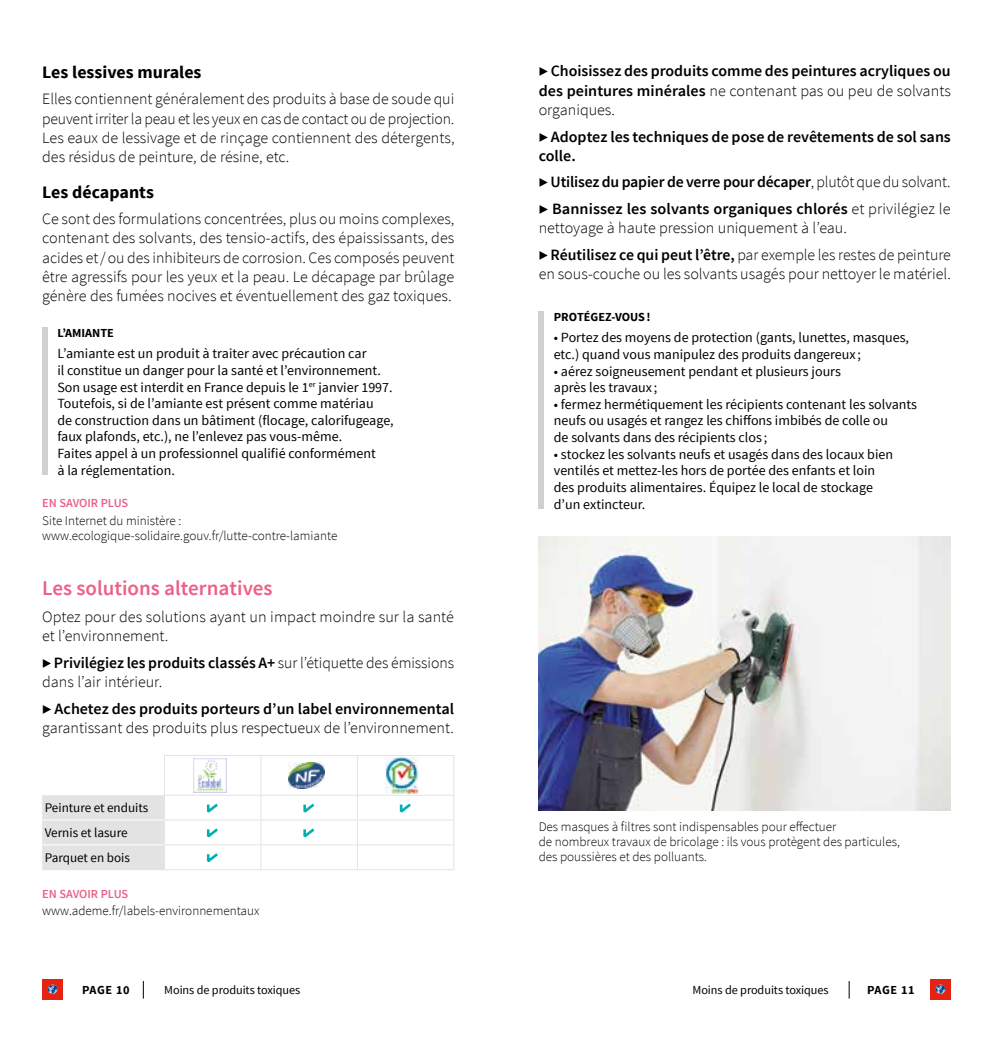
<style>
.page{position:relative;width:993px;height:1042px;background:#fff}
.page>*{position:absolute;margin:0;border:0;box-sizing:border-box;transform-origin:0 0}
.t1{font:600 21px "Source Sans Pro";color:#ec6088}
.t2{font:700 17.5px "Source Sans Pro";color:#000}
.t3{font:300 15.75px/19.2px "Source Sans Pro";color:#000}
.t4{font:600 15.75px/19.2px "Source Sans Pro";color:#000}
.t5{font:14px/16.6px "Source Sans Pro";color:#000}
.t6{font:300 13.12px/14.9px "Source Sans Pro";color:#000}
.t7{font:13.12px/24.8px "Source Sans Pro";color:#000}
.t8{font:12.25px "Source Sans Pro";letter-spacing:-.005em;color:#000}
.t9{font:700 12.25px "Source Sans Pro";color:#000}
.t10{font:600 12.25px "Source Sans Pro";color:#ec6088}
.s1{font-weight:600}
.s2{font-weight:300}
</style>
<div class="page">
<svg style="left:143px;top:981px;width:1px;height:17px"></svg>
<div style="left:42px;top:979px;width:21px;height:21px;background:#e42313"></div>
<svg style="left:48px;top:984px;width:9px;height:10px"></svg>
<svg style="left:848px;top:981px;width:1px;height:17px"></svg>
<div style="left:929px;top:979px;width:21px;height:21px;background:#e42313"></div>
<svg style="left:935px;top:984px;width:9px;height:10px"></svg>
<div style="left:42px;top:327px;width:5px;height:148px;background:#d0d0d0"></div>
<svg style="left:165px;top:756px;width:254px;height:90px"></svg>
<hr style="left:42px;top:869px;width:122px;height:1px;background:#e3e3e3">
<hr style="left:164px;top:869px;width:97px;height:1px;background:#e3e3e3">
<hr style="left:261px;top:869px;width:96px;height:1px;background:#e3e3e3">
<hr style="left:357px;top:869px;width:97px;height:1px;background:#e3e3e3">
<hr style="left:164px;top:819px;width:97px;height:1px;background:#e3e3e3">
<hr style="left:164px;top:844px;width:97px;height:1px;background:#e3e3e3">
<div style="left:42px;top:795px;width:123px;height:74px;background:#e3e3e3"></div>
<hr style="left:164px;top:755px;width:97px;height:1px;background:#e3e3e3">
<hr style="left:164px;top:756px;width:1px;height:39px;background:#e3e3e3">
<hr style="left:164px;top:795px;width:97px;height:1px;background:#e3e3e3">
<hr style="left:261px;top:755px;width:96px;height:1px;background:#e3e3e3">
<hr style="left:260px;top:756px;width:1px;height:39px;background:#e3e3e3">
<hr style="left:357px;top:755px;width:97px;height:1px;background:#e3e3e3">
<hr style="left:357px;top:756px;width:1px;height:39px;background:#e3e3e3">
<hr style="left:453px;top:756px;width:1px;height:39px;background:#e3e3e3">
<hr style="left:42px;top:819px;width:122px;height:1px;background:#fff">
<hr style="left:42px;top:844px;width:122px;height:1px;background:#fff">
<img style="left:193px;top:758px;width:34px;height:34px">
<img style="left:289px;top:762px;width:35px;height:26px">
<img style="left:385px;top:758px;width:33px;height:35px">
<svg style="left:205px;top:801px;width:16px;height:16px"></svg>
<svg style="left:205px;top:826px;width:16px;height:16px"></svg>
<svg style="left:260px;top:795px;width:194px;height:74px"></svg>
<svg style="left:206px;top:853px;width:12px;height:9px"></svg>
<div style="left:538px;top:312px;width:5px;height:197px;background:#d0d0d0"></div>
<img style="left:538px;top:536px;width:412px;height:275px">
<p class="t2" style="left:42px;top:61px;width:161px">Les lessives murales</p>
<p class="t3" style="left:42px;top:90px;width:413px;text-align:justify">Elles contiennent généralement des produits à base de soude qui peuvent irriter la peau et les yeux en cas de contact ou de projection.<br>Les eaux de lessivage et de rinçage contiennent des détergents, des résidus de peinture, de résine, etc.</p>
<p class="t2" style="left:42px;top:180px;width:113px">Les décapants</p>
<p class="t3" style="left:42px;top:209px;width:413px;text-align:justify">Ce sont des formulations concentrées, plus ou moins complexes, contenant des solvants, des tensio-actifs, des épaississants, des acides et/ou des inhibiteurs de corrosion. Ces composés peuvent être agressifs pour les yeux et la peau. Le décapage par brûlage génère des fumées nocives et éventuellement des gaz toxiques.</p>
<p class="t9" style="left:57px;top:325px;width:58px">L’AMIANTE</p>
<p class="t5" style="left:57px;top:345px;width:338px">L’amiante est un produit à traiter avec précaution car<br>il constitue un danger pour la santé et l’environnement.<br>Son usage est interdit en France depuis le 1<sup>er</sup> janvier 1997.<br>Toutefois, si de l’amiante est présent comme matériau<br>de construction dans un bâtiment (flocage, calorifugeage, faux plafonds, etc.), ne l’enlevez pas vous-même.<br>Faites appel à un professionnel qualifié conformément<br>à la réglementation.</p>
<p class="t10" style="left:42px;top:495px;width:88px">EN SAVOIR PLUS</p>
<p class="t6" style="left:42px;top:513px;width:296px">Site Internet du ministère : www.ecologique-solidaire.gouv.fr/lutte-contre-lamiante</p>
<h1 class="t1" style="left:42px;top:575px;width:232px">Les solutions alternatives</h1>
<p class="t3" style="left:42px;top:607px;width:413px">Optez pour des solutions ayant un impact moindre sur la santé et l’environnement.</p>
<p class="t3" style="left:42px;top:653px;width:413px"><span class="s1">▶ Privilégiez les produits classés A+</span> sur l’étiquette des émissions dans l’air intérieur.</p>
<p class="t4" style="left:42px;top:699px;width:413px">▶ Achetez des produits porteurs d’un label environnemental</p>
<p class="t3" style="left:42px;top:718px;width:413px">garantissant des produits plus respectueux de l’environnement.</p>
<p class="t7" style="left:45px;top:796px;width:105px">Peinture et enduits<br>Vernis et lasure<br>Parquet en bois</p>
<p class="t10" style="left:42px;top:886px;width:88px">EN SAVOIR PLUS</p>
<p class="t6" style="left:42px;top:903px;width:218px">www.ademe.fr/labels-environnementaux</p>
<p class="t4" style="left:538px;top:62px;width:413px;text-align:justify">▶ Choisissez des produits comme des peintures acryliques ou des peintures minérales <span class="s2">ne contenant pas ou peu de solvants organiques.</span></p>
<p class="t4" style="left:538px;top:127px;width:413px">▶ Adoptez les techniques de pose de revêtements de sol sans colle.</p>
<p class="t4" style="left:538px;top:169px;width:413px;line-height:26.8px">▶ Utilisez du papier de verre pour décaper<span class="s2">, plutôt que du solvant. </span>▶ Bannissez les solvants organiques chlorés <span class="s2">et privilégiez le</span></p>
<p class="t3" style="left:538px;top:215px;width:413px;line-height:26.8px">nettoyage à haute pression uniquement à l’eau.<br><span class="s1">▶ Réutilisez ce qui peut l’être,</span> par exemple les restes de peinture</p>
<p class="t3" style="left:538px;top:265px;width:413px">en sous-couche ou les solvants usagés pour nettoyer le matériel.</p>
<p class="t9" style="left:553px;top:309px;width:98px">PROTÉGEZ-VOUS!</p>
<p class="t5" style="left:553px;top:330px;width:356px">• Portez des moyens de protection (gants, lunettes, masques, etc.) quand vous manipulez des produits dangereux ;</p>
<p class="t5" style="left:553px;top:363px;width:288px">• aérez soigneusement pendant et plusieurs jours après les travaux ;</p>
<p class="t5" style="left:553px;top:396px;width:364px">• fermez hermétiquement les récipients contenant les solvants neufs ou usagés et rangez les chiffons imbibés de colle ou<br>de solvants dans des récipients clos ;</p>
<p class="t5" style="left:553px;top:446px;width:340px">• stockez les solvants neufs et usagés dans des locaux bien ventilés et mettez-les hors de portée des enfants et loin des produits alimentaires. Équipez le local de stockage d’un extincteur.</p>
<p class="t6" style="left:538px;top:819px;width:362px">Des masques à filtres sont indispensables pour effectuer<br>de nombreux travaux de bricolage : ils vous protègent des particules, des poussières et des polluants.</p>
<p class="t9" style="left:82px;top:981px;width:49px">PAGE 10</p>
<p class="t8" style="left:164px;top:982px;width:138px">Moins de produits toxiques</p>
<p class="t8" style="left:692px;top:982px;width:138px">Moins de produits toxiques</p>
<p class="t9" style="left:866px;top:981px;width:49px">PAGE 11</p>
</div>
